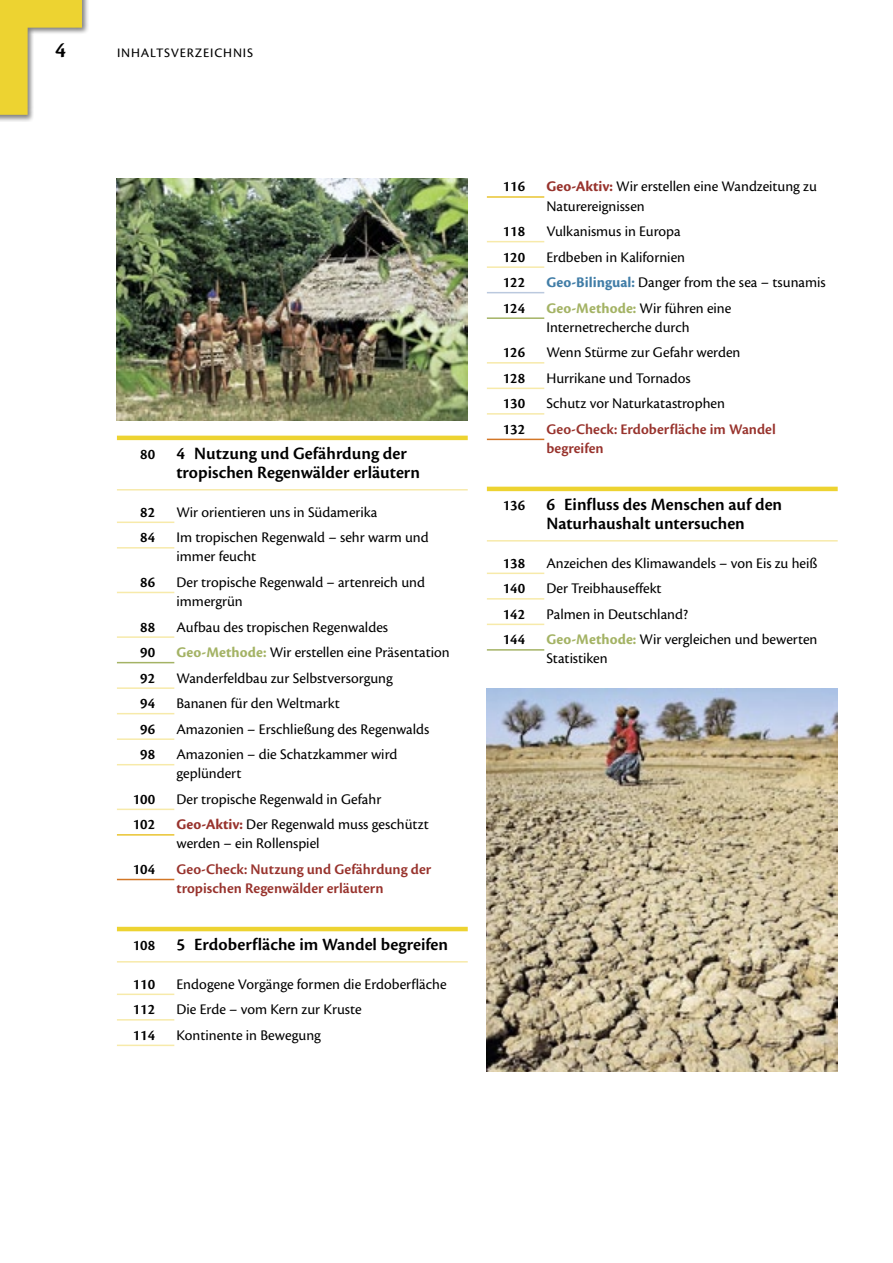
<style>
.page{position:relative;width:893px;height:1263px;background:#fff}
.page>*{position:absolute;margin:0;border:0;box-sizing:border-box;transform-origin:0 0}
._91_Seitenzahl{font:600 22.5px "Cronos Pro";color:#000}
._61_Inhalt_Stufe_1{font:600 18px/19.2px "Cronos Pro";color:#000}
._62_Inhalt_Stufe_2{font:15.3px/19.2px "Cronos Pro";color:#000}
._62_1_Inhalt_Stufe_2{font:15.3px/19.2px "Cronos Pro";color:#000}
._62_Inhalt_Stufe_2_A{font:15.3px/19.2px "Cronos Pro";color:#000}
._62_2_Inhalt_Stufe_2{font:600 15.3px/19.2px "Cronos Pro";color:#98332d}
._62_Inhalt_Stufe_2-2{font:600 15.3px "Cronos Pro";color:#000}
._62_5_Inhalt_Stufe_2{font:15.3px "Cronos Pro";color:#000}
._62_1_Inhalt_Stufe_2-2{font:600 15.3px "Cronos Pro";color:#000}
._62_Inhalt_Stufe_2_A-2{font:600 15.3px "Cronos Pro";color:#000}
._62_2_Inhalt_Stufe_2-2{font:600 15.3px "Cronos Pro";color:#000}
._62_5_Inhalt_Stufe_2-2{font:600 15.3px "Cronos Pro";color:#000}
._92_Kolumnentitel{font:13.5px "Cronos Pro Capt";letter-spacing:.06em;color:#000}
.s1{font-size:15.3px}
.s2{font-weight:700;color:#a4b365}
.s3{font-weight:700;color:#98332d}
.s4{font-weight:700;color:#417da7}
</style>
<div class="page">
<hr style="left:117px;top:436px;width:351px;height:4px;background:#edd331">
<hr style="left:117px;top:489px;width:351px;height:1px;background:#f7eaaa">
<hr style="left:117px;top:521px;width:57px;height:2px;background:#f7eaaa">
<hr style="left:117px;top:547px;width:57px;height:2px;background:#f7eaaa">
<hr style="left:117px;top:592px;width:57px;height:1px;background:#f7eaaa">
<hr style="left:117px;top:636px;width:57px;height:2px;background:#f7eaaa">
<hr style="left:117px;top:662px;width:57px;height:1px;background:#a4b365">
<hr style="left:117px;top:687px;width:57px;height:2px;background:#f7eaaa">
<hr style="left:117px;top:713px;width:57px;height:1px;background:#f7eaaa">
<hr style="left:117px;top:738px;width:57px;height:2px;background:#f7eaaa">
<hr style="left:117px;top:764px;width:57px;height:1px;background:#f7eaaa">
<hr style="left:117px;top:809px;width:57px;height:1px;background:#f7eaaa">
<hr style="left:117px;top:834px;width:57px;height:2px;background:#e9c431">
<hr style="left:117px;top:879px;width:57px;height:1px;background:#d27626">
<hr style="left:117px;top:927px;width:351px;height:4px;background:#edd331">
<hr style="left:117px;top:961px;width:351px;height:1px;background:#f7eaaa">
<hr style="left:117px;top:993px;width:57px;height:2px;background:#f7eaaa">
<hr style="left:117px;top:1019px;width:57px;height:1px;background:#f7eaaa">
<hr style="left:117px;top:1044px;width:57px;height:2px;background:#f7eaaa">
<hr style="left:487px;top:196px;width:57px;height:2px;background:#e9c431">
<hr style="left:487px;top:241px;width:57px;height:1px;background:#f7eaaa">
<hr style="left:487px;top:266px;width:57px;height:2px;background:#f7eaaa">
<hr style="left:487px;top:292px;width:57px;height:1px;background:#bbc9de">
<hr style="left:487px;top:317px;width:57px;height:2px;background:#a4b365">
<hr style="left:487px;top:362px;width:57px;height:2px;background:#f7eaaa">
<hr style="left:487px;top:388px;width:57px;height:1px;background:#f7eaaa">
<hr style="left:487px;top:413px;width:57px;height:2px;background:#f7eaaa">
<hr style="left:487px;top:439px;width:57px;height:1px;background:#d27626">
<hr style="left:487px;top:487px;width:351px;height:4px;background:#edd331">
<hr style="left:487px;top:540px;width:351px;height:2px;background:#f7eaaa">
<hr style="left:487px;top:573px;width:57px;height:1px;background:#f7eaaa">
<hr style="left:487px;top:598px;width:57px;height:2px;background:#f7eaaa">
<hr style="left:487px;top:624px;width:57px;height:1px;background:#f7eaaa">
<hr style="left:487px;top:649px;width:57px;height:2px;background:#a4b365">
<img style="left:487px;top:689px;width:351px;height:382px">
<img style="left:117px;top:179px;width:351px;height:242px">
<div style="left:0;top:0;width:89px;height:122px;background:#000;opacity:.5"></div>
<svg style="left:0;top:0;width:82px;height:115px"></svg>
<p class="_91_Seitenzahl" style="left:55px;top:37px;width:12px">4</p>
<p class="_92_Kolumnentitel" style="left:117px;top:45px;width:137px">INHALTSVERZEICHNIS</p>
<p class="_61_Inhalt_Stufe_1" style="left:176px;top:444px;width:245px;text-indent:-36px"><span class="s1">80</span> 4 Nutzung und Gefährdung der tropischen Regenwälder erläutern</p>
<p class="_62_Inhalt_Stufe_2-2" style="left:140px;top:503px;width:16px">82</p>
<p class="_62_Inhalt_Stufe_2" style="left:176px;top:502px;width:202px">Wir orientieren uns in Südamerika</p>
<p class="_62_Inhalt_Stufe_2-2" style="left:140px;top:529px;width:16px">84</p>
<p class="_62_Inhalt_Stufe_2" style="left:176px;top:528px;width:254px">Im tropischen Regenwald – sehr warm und immer feucht</p>
<p class="_62_Inhalt_Stufe_2-2" style="left:140px;top:573px;width:16px">86</p>
<p class="_62_Inhalt_Stufe_2" style="left:176px;top:572px;width:250px">Der tropische Regenwald – artenreich und immergrün</p>
<p class="_62_Inhalt_Stufe_2-2" style="left:140px;top:618px;width:16px">88</p>
<p class="_62_Inhalt_Stufe_2" style="left:176px;top:617px;width:213px">Aufbau des tropischen Regenwaldes</p>
<p class="_62_1_Inhalt_Stufe_2-2" style="left:140px;top:643px;width:16px">90</p>
<p class="_62_1_Inhalt_Stufe_2" style="left:176px;top:643px;width:275px"><span class="s2">Geo-Methode:</span> Wir erstellen eine Präsentation</p>
<p class="_62_Inhalt_Stufe_2-2" style="left:140px;top:669px;width:16px">92</p>
<p class="_62_Inhalt_Stufe_2" style="left:176px;top:668px;width:218px">Wanderfeldbau zur Selbstversorgung</p>
<p class="_62_Inhalt_Stufe_2-2" style="left:140px;top:694px;width:16px">94</p>
<p class="_62_Inhalt_Stufe_2" style="left:176px;top:694px;width:165px">Bananen für den Weltmarkt</p>
<p class="_62_Inhalt_Stufe_2-2" style="left:140px;top:720px;width:16px">96</p>
<p class="_62_Inhalt_Stufe_2" style="left:176px;top:719px;width:254px">Amazonien – Erschließung des Regenwalds</p>
<p class="_62_Inhalt_Stufe_2-2" style="left:140px;top:745px;width:16px">98</p>
<p class="_62_Inhalt_Stufe_2" style="left:176px;top:745px;width:222px">Amazonien – die Schatzkammer wird geplündert</p>
<p class="_62_Inhalt_Stufe_2-2" style="left:133px;top:790px;width:24px">100</p>
<p class="_62_Inhalt_Stufe_2" style="left:176px;top:789px;width:206px">Der tropische Regenwald in Gefahr</p>
<p class="_62_Inhalt_Stufe_2_A-2" style="left:133px;top:816px;width:24px">102</p>
<p class="_62_Inhalt_Stufe_2_A" style="left:176px;top:815px;width:254px"><span class="s3">Geo-Aktiv:</span> Der Regenwald muss geschützt werden – ein Rollenspiel</p>
<p class="_62_2_Inhalt_Stufe_2-2" style="left:133px;top:860px;width:24px">104</p>
<p class="_62_2_Inhalt_Stufe_2" style="left:176px;top:860px;width:256px">Geo-Check: Nutzung und Gefährdung der tropischen Regenwälder erläutern</p>
<p class="_61_Inhalt_Stufe_1" style="left:133px;top:935px;width:317px"><span class="s1">108</span> 5 Erdoberfläche im Wandel begreifen</p>
<p class="_62_Inhalt_Stufe_2-2" style="left:133px;top:975px;width:24px">110</p>
<p class="_62_Inhalt_Stufe_2" style="left:176px;top:974px;width:272px">Endogene Vorgänge formen die Erdoberfläche</p>
<p class="_62_Inhalt_Stufe_2-2" style="left:133px;top:1001px;width:24px">112</p>
<p class="_62_Inhalt_Stufe_2" style="left:176px;top:1000px;width:187px">Die Erde – vom Kern zur Kruste</p>
<p class="_62_Inhalt_Stufe_2-2" style="left:133px;top:1026px;width:24px">114</p>
<p class="_62_Inhalt_Stufe_2" style="left:176px;top:1025px;width:146px">Kontinente in Bewegung</p>
<p class="_62_Inhalt_Stufe_2_A-2" style="left:503px;top:178px;width:24px">116</p>
<p class="_62_Inhalt_Stufe_2_A" style="left:546px;top:177px;width:272px"><span class="s3">Geo-Aktiv:</span> Wir erstellen eine Wandzeitung zu<br>Naturereignissen</p>
<p class="_62_Inhalt_Stufe_2-2" style="left:503px;top:222px;width:24px">118</p>
<p class="_62_Inhalt_Stufe_2" style="left:546px;top:222px;width:136px">Vulkanismus in Europa</p>
<p class="_62_Inhalt_Stufe_2-2" style="left:503px;top:248px;width:24px">120</p>
<p class="_62_Inhalt_Stufe_2" style="left:546px;top:247px;width:140px">Erdbeben in Kalifornien</p>
<p class="_62_5_Inhalt_Stufe_2-2" style="left:503px;top:273px;width:24px">122</p>
<p class="_62_5_Inhalt_Stufe_2" style="left:546px;top:273px;width:281px"><span class="s4">Geo-Bilingual:</span> Danger from the sea – tsunamis</p>
<p class="_62_1_Inhalt_Stufe_2-2" style="left:503px;top:299px;width:24px">124</p>
<p class="_62_1_Inhalt_Stufe_2" style="left:546px;top:298px;width:187px"><span class="s2">Geo-Methode:</span> Wir führen eine<br>Internetrecherche durch</p>
<p class="_62_Inhalt_Stufe_2-2" style="left:503px;top:344px;width:24px">126</p>
<p class="_62_Inhalt_Stufe_2" style="left:546px;top:343px;width:196px">Wenn Stürme zur Gefahr werden</p>
<p class="_62_Inhalt_Stufe_2-2" style="left:503px;top:369px;width:24px">128</p>
<p class="_62_Inhalt_Stufe_2" style="left:546px;top:368px;width:146px">Hurrikane und Tornados</p>
<p class="_62_Inhalt_Stufe_2-2" style="left:503px;top:395px;width:24px">130</p>
<p class="_62_Inhalt_Stufe_2" style="left:546px;top:394px;width:180px">Schutz vor Naturkatastrophen</p>
<p class="_62_2_Inhalt_Stufe_2-2" style="left:503px;top:420px;width:24px">132</p>
<p class="_62_2_Inhalt_Stufe_2" style="left:546px;top:420px;width:231px">Geo-Check: Erdoberfläche im Wandel begreifen</p>
<p class="_61_Inhalt_Stufe_1" style="left:503px;top:495px;width:281px;text-align:center"><span class="s1">136</span> 6 Einfluss des Menschen auf den<br>Naturhaushalt untersuchen</p>
<p class="_62_Inhalt_Stufe_2-2" style="left:503px;top:554px;width:24px">138</p>
<p class="_62_Inhalt_Stufe_2" style="left:546px;top:553px;width:273px">Anzeichen des Klimawandels – von Eis zu heiß</p>
<p class="_62_Inhalt_Stufe_2-2" style="left:503px;top:580px;width:24px">140</p>
<p class="_62_Inhalt_Stufe_2" style="left:546px;top:579px;width:117px">Der Treibhauseffekt</p>
<p class="_62_Inhalt_Stufe_2-2" style="left:503px;top:605px;width:24px">142</p>
<p class="_62_Inhalt_Stufe_2" style="left:546px;top:604px;width:143px">Palmen in Deutschland?</p>
<p class="_62_1_Inhalt_Stufe_2-2" style="left:503px;top:631px;width:24px">144</p>
<p class="_62_1_Inhalt_Stufe_2" style="left:546px;top:630px;width:273px"><span class="s2">Geo-Methode:</span> Wir vergleichen und bewerten<br>Statistiken</p>
</div>
